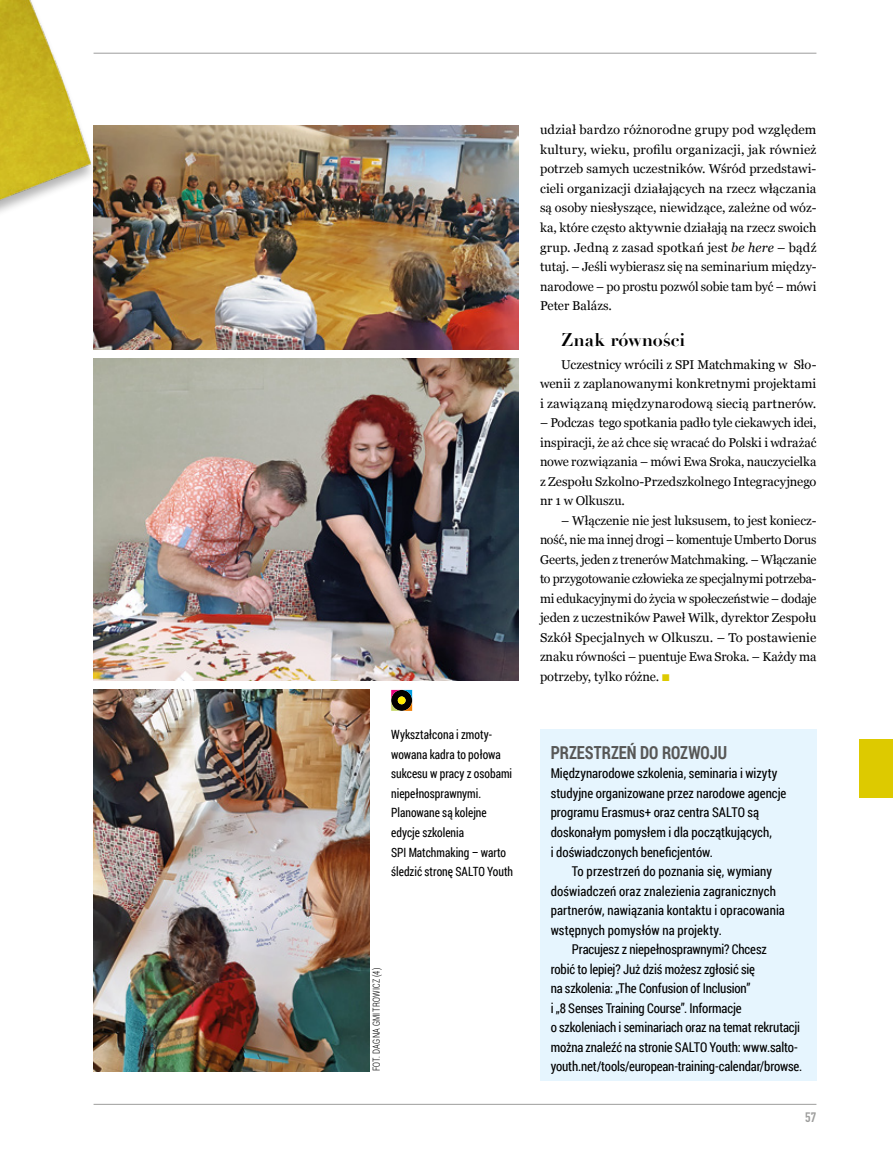
<style>
.page{position:relative;width:893px;height:1149px;background:#fff}
.page>*{position:absolute;margin:0;border:0;box-sizing:border-box;transform-origin:0 0}
.t1{font:700 18px "Roboto Condensed";color:#575756;scale:.9 1}
.t2{font:700 18px "Didot";color:#000}
.t3{font:13.5px/19.5px "Roboto Condensed";letter-spacing:-.005em;color:#000;scale:.95 1}
.t4{font:700 13.5px "DIN Condensed";color:#9d9d9c;scale:1.1 1}
.t5{font:12.75px/19.5px "Georgia";letter-spacing:-.005em;color:#000;text-align:justify}
.t6{font:12.75px/19.5px "Roboto Condensed";color:#000;scale:.9 1}
.t7{font:300 9.75px "Roboto Condensed";letter-spacing:.025em;color:#000;scale:.9 1}
.s1{font-style:italic}
.s2{color:#ddca00}
</style>
<div class="page">
<img style="left:94px;top:125px;width:425px;height:224px">
<img style="left:94px;top:358px;width:425px;height:322px">
<img style="left:94px;top:689px;width:276px;height:381px">
<div style="left:540px;top:729px;width:276px;height:351px;background:#e6f5fe"></div>
<svg style="left:391px;top:689px;width:21px;height:21px"></svg>
<div style="left:859px;top:739px;width:34px;height:58px;background:#ddca00"></div>
<hr style="left:94px;top:53px;width:722px;height:1px;background:#9d9d9c">
<hr style="left:94px;top:1103px;width:722px;height:1px;background:#9d9d9c">
<img style="left:0;top:0;width:132px;height:332px">
<p class="t6" style="left:391px;top:724px;width:137px">Wykształcona i zmoty&shy;wowana kadra to połowa sukcesu w pracy z osobami niepełnosprawnymi.<br>Planowane są kolejne edycje szkolenia<br>SPI Matchmaking – warto śledzić stronę SALTO Youth</p>
<p class="t7" style="left:370px;top:1070px;width:116px;rotate:-90deg">FOT. DAGNA GMITROWICZ (4)</p>
<p class="t5" style="left:540px;top:120px;width:278px">udział bardzo różnorodne grupy pod względem kultury, wieku, profilu organizacji, jak również potrzeb samych uczestników. Wśród przedstawi&shy;cieli organizacji działających na rzecz włączania są osoby niesłyszące, niewidzące, zależne od wóz&shy;ka, które często aktywnie działają na rzecz swoich grup. Jedną z zasad spotkań jest <span class="s1">be here</span> – bądź tutaj. – Jeśli wybierasz się na seminarium między&shy;narodowe – po prostu pozwól sobie tam być – mówi Peter Balázs.</p>
<h1 class="t2" style="left:561px;top:328px;width:125px">Znak równości</h1>
<p class="t5" style="left:540px;top:354px;width:278px;text-indent:21px">Uczestnicy wrócili z SPI Matchmaking w Sło&shy;wenii z zaplanowanymi konkretnymi projektami i zawiązaną międzynarodową siecią partnerów.</p>
<p class="t5" style="left:540px;top:412px;width:278px">– Podczas tego spotkania padło tyle ciekawych idei, inspiracji, że aż chce się wracać do Polski i wdrażać nowe rozwiązania – mówi Ewa Sroka, nauczycielka z Zespołu Szkolno-Przedszkolnego Integracyjnego nr 1 w Olkuszu.</p>
<p class="t5" style="left:540px;top:510px;width:278px;text-indent:21px">– Włączenie nie jest luksusem, to jest koniecz&shy;ność, nie ma innej drogi – komentuje Umberto Dorus Geerts, jeden z trenerów Matchmaking. – Włączanie to przygotowanie człowieka ze specjalnymi potrzeba&shy;mi edukacyjnymi do życia w społeczeństwie – dodaje jeden z uczestników Paweł Wilk, dyrektor Zespołu Szkół Specjalnych w Olkuszu. – To postawienie znaku równości – puentuje Ewa Sroka. – Każdy ma potrzeby, tylko różne. <span class="s2">■</span></p>
<h1 class="t1" style="left:551px;top:739px;width:197px">PRZESTRZEŃ DO ROZWOJU</h1>
<p class="t3" style="left:551px;top:763px;width:250px">Międzynarodowe szkolenia, seminaria i wizyty studyjne organizowane przez narodowe agencje programu Erasmus+ oraz centra SALTO są doskonałym pomysłem i dla początkujących,<br>i doświadczonych beneficjentów.</p>
<p class="t3" style="left:551px;top:860px;width:248px;text-indent:21px">To przestrzeń do poznania się, wymiany doświadczeń oraz znalezienia zagranicznych partnerów, nawiązania kontaktu i opracowania wstępnych pomysłów na projekty.</p>
<p class="t3" style="left:551px;top:938px;width:266px;text-indent:21px">Pracujesz z niepełnosprawnymi? Chcesz<br>robić to lepiej? Już dziś możesz zgłosić się<br>na szkolenia: „The Confusion of Inclusion”<br>i „8 Senses Training Course”. Informacje<br>o szkoleniach i seminariach oraz na temat rekrutacji można znaleźć na stronie SALTO Youth: www.salto&shy;youth.net/tools/european-training-calendar/browse.</p>
<p class="t4" style="left:805px;top:1107px;width:12px">57</p>
</div>
